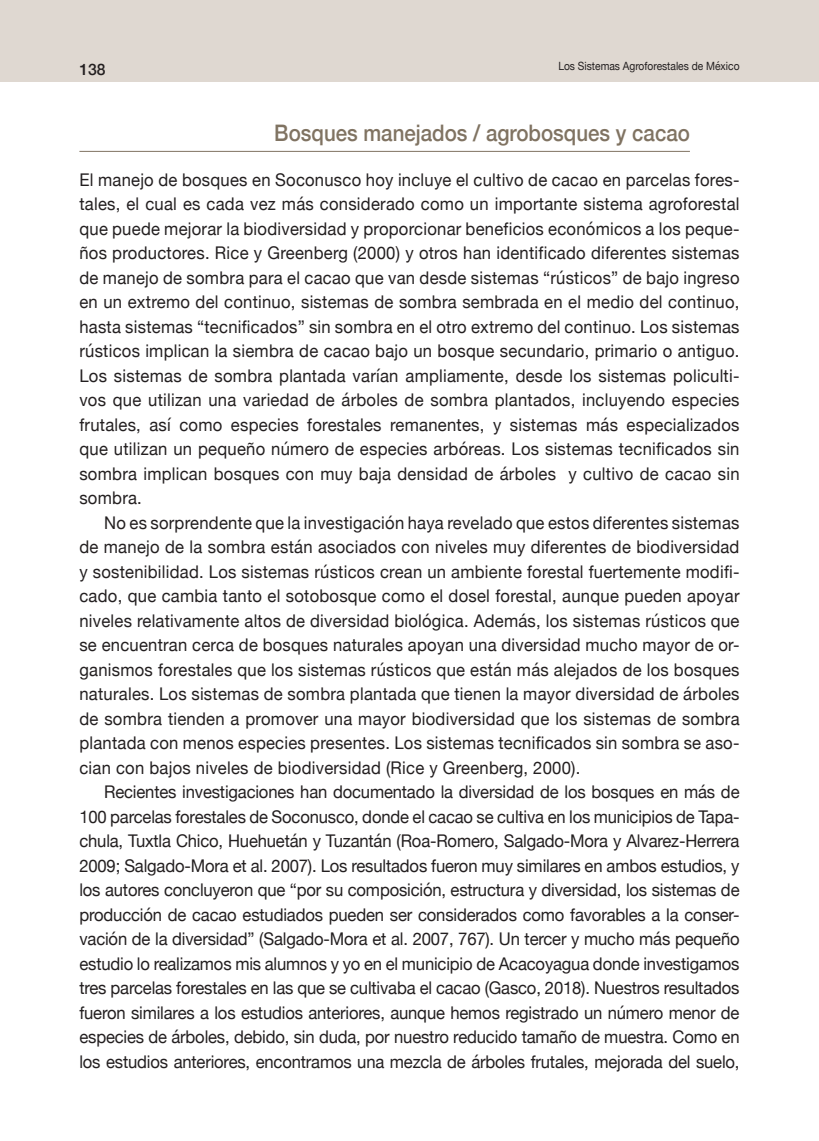
<style>
.page{position:relative;width:819px;height:1141px;background:#fff}
.page>*{position:absolute;margin:0;border:0;box-sizing:border-box;transform-origin:0 0}
.t1{font:500 22.75px "Helvetica Neue";color:#807362;scale:.9 1}
.t2{font:17.5px/24.5px "Helvetica Neue";letter-spacing:.015em;color:#231f20;text-align:justify;scale:.95 1}
.t3{font:500 15.75px "Helvetica Neue";color:#231f20}
.t4{font:11.38px "Helvetica Neue";color:#231f20;scale:.9 1}
</style>
<div class="page">
<div style="left:0;top:0;width:819px;height:81px;background:#dfd8d1"></div>
<hr style="left:79px;top:151px;width:611px;height:1px;background:#807362">
<p class="t3" style="left:79px;top:56px;width:28px">138</p>
<p class="t4" style="left:558px;top:58px;width:203px">Los Sistemas Agroforestales de México</p>
<h1 class="t1" style="left:274px;top:115px;width:463px">Bosques manejados / agrobosques y cacao</h1>
<p class="t2" style="left:79px;top:168px;width:696px">El manejo de bosques en Soconusco hoy incluye el cultivo de cacao en parcelas fores&shy;tales, el cual es cada vez más considerado como un importante sistema agroforestal que puede mejorar la biodiversidad y proporcionar beneficios económicos a los peque&shy;ños productores. Rice y Greenberg (2000) y otros han identificado diferentes sistemas de manejo de sombra para el cacao que van desde sistemas “rústicos” de bajo ingreso en un extremo del continuo, sistemas de sombra sembrada en el medio del continuo, hasta sistemas “tecnificados” sin sombra en el otro extremo del continuo. Los sistemas rústicos implican la siembra de cacao bajo un bosque secundario, primario o antiguo.<br>Los sistemas de sombra plantada varían ampliamente, desde los sistemas policulti&shy;vos que utilizan una variedad de árboles de sombra plantados, incluyendo especies frutales, así como especies forestales remanentes, y sistemas más especializados que utilizan un pequeño número de especies arbóreas. Los sistemas tecnificados sin sombra implican bosques con muy baja densidad de árboles y cultivo de cacao sin sombra.</p>
<p class="t2" style="left:79px;top:511px;width:696px;text-indent:25px">No es sorprendente que la investigación haya revelado que estos diferentes sistemas de manejo de la sombra están asociados con niveles muy diferentes de biodiversidad y sostenibilidad. Los sistemas rústicos crean un ambiente forestal fuertemente modifi&shy;cado, que cambia tanto el sotobosque como el dosel forestal, aunque pueden apoyar niveles relativamente altos de diversidad biológica. Además, los sistemas rústicos que se encuentran cerca de bosques naturales apoyan una diversidad mucho mayor de or&shy;ganismos forestales que los sistemas rústicos que están más alejados de los bosques naturales. Los sistemas de sombra plantada que tienen la mayor diversidad de árboles de sombra tienden a promover una mayor biodiversidad que los sistemas de sombra plantada con menos especies presentes. Los sistemas tecnificados sin sombra se aso&shy;cian con bajos niveles de biodiversidad (Rice y Greenberg, 2000).</p>
<p class="t2" style="left:79px;top:781px;width:696px;text-indent:25px">Recientes investigaciones han documentado la diversidad de los bosques en más de 100 parcelas forestales de Soconusco, donde el cacao se cultiva en los municipios de Tapa&shy;chula, Tuxtla Chico, Huehuetán y Tuzantán (Roa-Romero, Salgado-Mora y Alvarez-Herrera 2009; Salgado-Mora et al. 2007). Los resultados fueron muy similares en ambos estudios, y los autores concluyeron que “por su composición, estructura y diversidad, los sistemas de producción de cacao estudiados pueden ser considerados como favorables a la conser&shy;vación de la diversidad” (Salgado-Mora et al. 2007, 767). Un tercer y mucho más pequeño estudio lo realizamos mis alumnos y yo en el municipio de Acacoyagua donde investigamos tres parcelas forestales en las que se cultivaba el cacao (Gasco, 2018). Nuestros resultados fueron similares a los estudios anteriores, aunque hemos registrado un número menor de especies de árboles, debido, sin duda, por nuestro reducido tamaño de muestra. Como en los estudios anteriores, encontramos una mezcla de árboles frutales, mejorada del suelo,</p>
</div>
